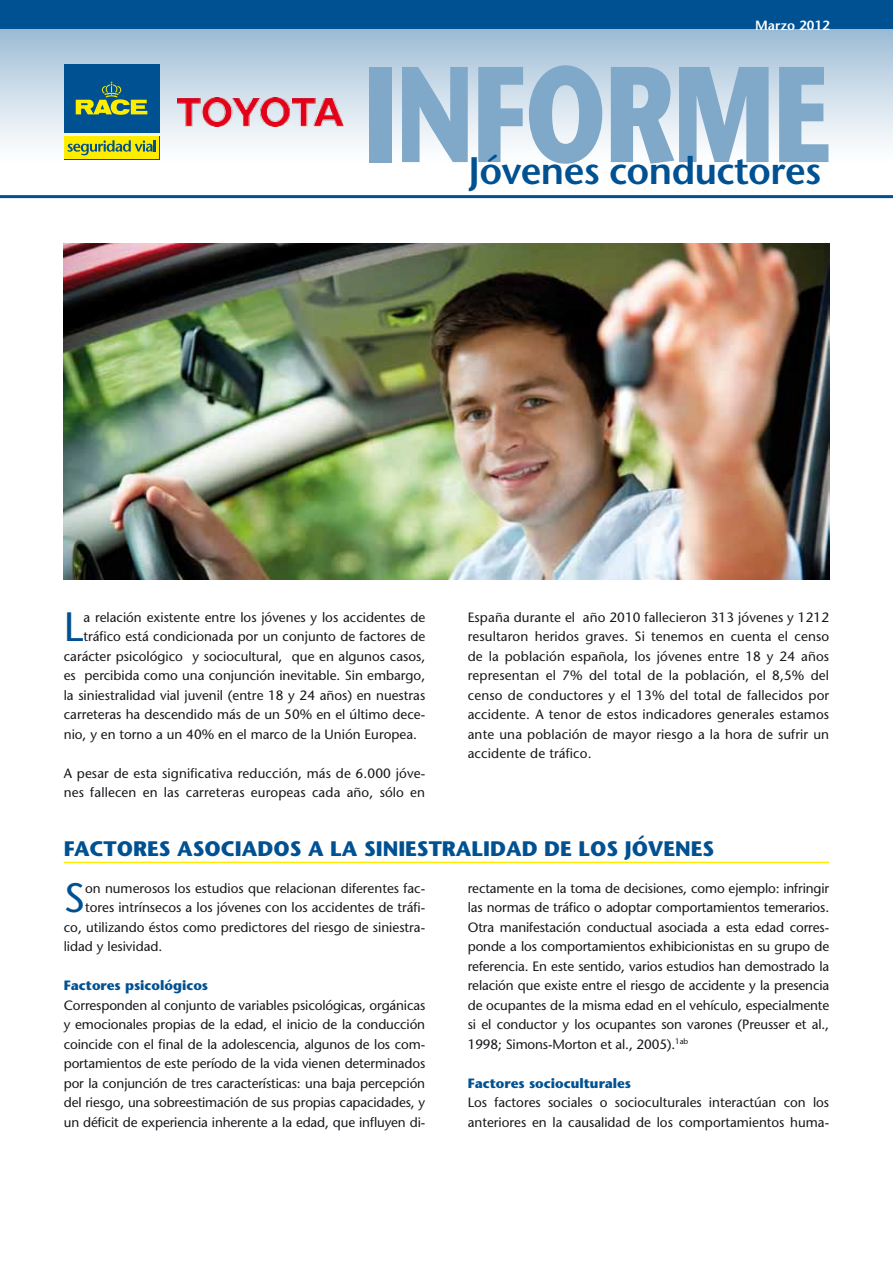
<style>
.page{position:relative;width:893px;height:1263px;background:#fff}
.page>*{position:absolute;margin:0;border:0;box-sizing:border-box;transform-origin:0 0}
.t1{font:700 135.9px "Stone Sans";letter-spacing:-.02em;color:#80a8c8;scale:.78 1}
.t2{font:40.95px "Stone Sans";color:#005192}
.t3{font:600 38.25px "Stone Sans";letter-spacing:-.015em;color:#005192}
.t4{font:700 21px "Stone Sans";color:#005192}
.t5{font:13.5px/19.5px "Stone Sans";color:#1a171c;text-align:justify}
.t6{font:700 13.5px "Stone Sans";color:#005192}
.t7{font:600 13.35px "Stone Sans";color:#fff}
</style>
<div class="page">
<div style="left:0;top:0;width:893px;height:29px;background:#005192"></div>
<div style="left:0;top:29px;width:893px;height:168px;background:linear-gradient(to bottom,#a3c0d7,#fff)"></div>
<div style="left:64px;top:136px;width:95px;height:24px;background:#005192"></div>
<div style="left:64px;top:136px;width:95px;height:23px;background:#ffed00"></div>
<div style="left:64px;top:64px;width:95px;height:68px;background:#005192"></div>
<svg style="left:76px;top:82px;width:71px;height:33px"></svg>
<svg style="left:67px;top:140px;width:89px;height:15px"></svg>
<hr style="left:0;top:195px;width:893px;height:3px;background:#005192">
<img style="left:178px;top:97px;width:166px;height:30px">
<hr style="left:64px;top:862px;width:765px;height:1px;background:#ffed00">
<img style="left:64px;top:243px;width:765px;height:336px">
<p class="t7" style="left:755px;top:17px;width:76px">Marzo 2012</p>
<h1 class="t1" style="left:363px;top:29px;width:602px">INFORME</h1>
<h3 class="t3" style="left:468px;top:147px;width:354px">Jóvenes conductores</h3>
<h2 class="t2" style="left:64px;top:602px;width:21px">L</h2>
<p class="t5" style="left:83px;top:607px;width:343px">a relación existente entre los jóvenes y los accidentes de</p>
<p class="t5" style="left:83px;top:627px;width:343px">tráfico está condicionada por un conjunto de factores de</p>
<p class="t5" style="left:64px;top:646px;width:363px">carácter psicológico y sociocultural, que en algunos casos,</p>
<p class="t5" style="left:64px;top:666px;width:363px">es percibida como una conjunción inevitable. Sin embargo,</p>
<p class="t5" style="left:64px;top:685px;width:363px">la siniestralidad vial juvenil (entre 18 y 24 años) en nuestras</p>
<p class="t5" style="left:64px;top:705px;width:363px">carreteras ha descendido más de un 50% en el último dece-</p>
<p class="t5" style="left:64px;top:724px;width:355px">nio, y en torno a un 40% en el marco de la Unión Europea.</p>
<p class="t5" style="left:64px;top:763px;width:363px">A pesar de esta significativa reducción, más de 6.000 jóve&shy;nes fallecen en las carreteras europeas cada año, sólo en</p>
<p class="t5" style="left:468px;top:607px;width:363px">España durante el año 2010 fallecieron 313 jóvenes y 1212 resultaron heridos graves. Si tenemos en cuenta el censo de la población española, los jóvenes entre 18 y 24 años representan el 7% del total de la población, el 8,5% del censo de conductores y el 13% del total de fallecidos por accidente. A tenor de estos indicadores generales estamos ante una población de mayor riesgo a la hora de sufrir un accidente de tráfico.</p>
<h3 class="t4" style="left:64px;top:835px;width:652px">FACTORES ASOCIADOS A LA SINIESTRALIDAD DE LOS JÓVENES</h3>
<h2 class="t2" style="left:64px;top:873px;width:23px">S</h2>
<p class="t5" style="left:85px;top:878px;width:342px">on numerosos los estudios que relacionan diferentes fac-</p>
<p class="t5" style="left:85px;top:898px;width:342px">tores intrínsecos a los jóvenes con los accidentes de tráfi-</p>
<p class="t5" style="left:64px;top:917px;width:363px">co, utilizando éstos como predictores del riesgo de siniestra-</p>
<p class="t5" style="left:64px;top:937px;width:100px">lidad y lesividad.</p>
<p class="t6" style="left:64px;top:977px;width:146px">Factores psicológicos</p>
<p class="t5" style="left:64px;top:995px;width:363px">Corresponden al conjunto de variables psicológicas, orgánicas y emocionales propias de la edad, el inicio de la conducción coincide con el final de la adolescencia, algunos de los com&shy;portamientos de este período de la vida vienen determinados por la conjunción de tres características: una baja percepción del riesgo, una sobreestimación de sus propias capacidades, y un déficit de experiencia inherente a la edad, que influyen di-</p>
<p class="t5" style="left:468px;top:878px;width:363px">rectamente en la toma de decisiones, como ejemplo: infringir las normas de tráfico o adoptar comportamientos temerarios.<br>Otra manifestación conductual asociada a esta edad corres&shy;ponde a los comportamientos exhibicionistas en su grupo de referencia. En este sentido, varios estudios han demostrado la relación que existe entre el riesgo de accidente y la presencia de ocupantes de la misma edad en el vehículo, especialmente si el conductor y los ocupantes son varones (Preusser et al., 1998; Simons-Morton et al., 2005).<sup>1ab</sup></p>
<p class="t6" style="left:468px;top:1075px;width:165px">Factores socioculturales</p>
<p class="t5" style="left:468px;top:1093px;width:363px">Los factores sociales o socioculturales interactúan con los anteriores en la causalidad de los comportamientos huma-</p>
</div>
